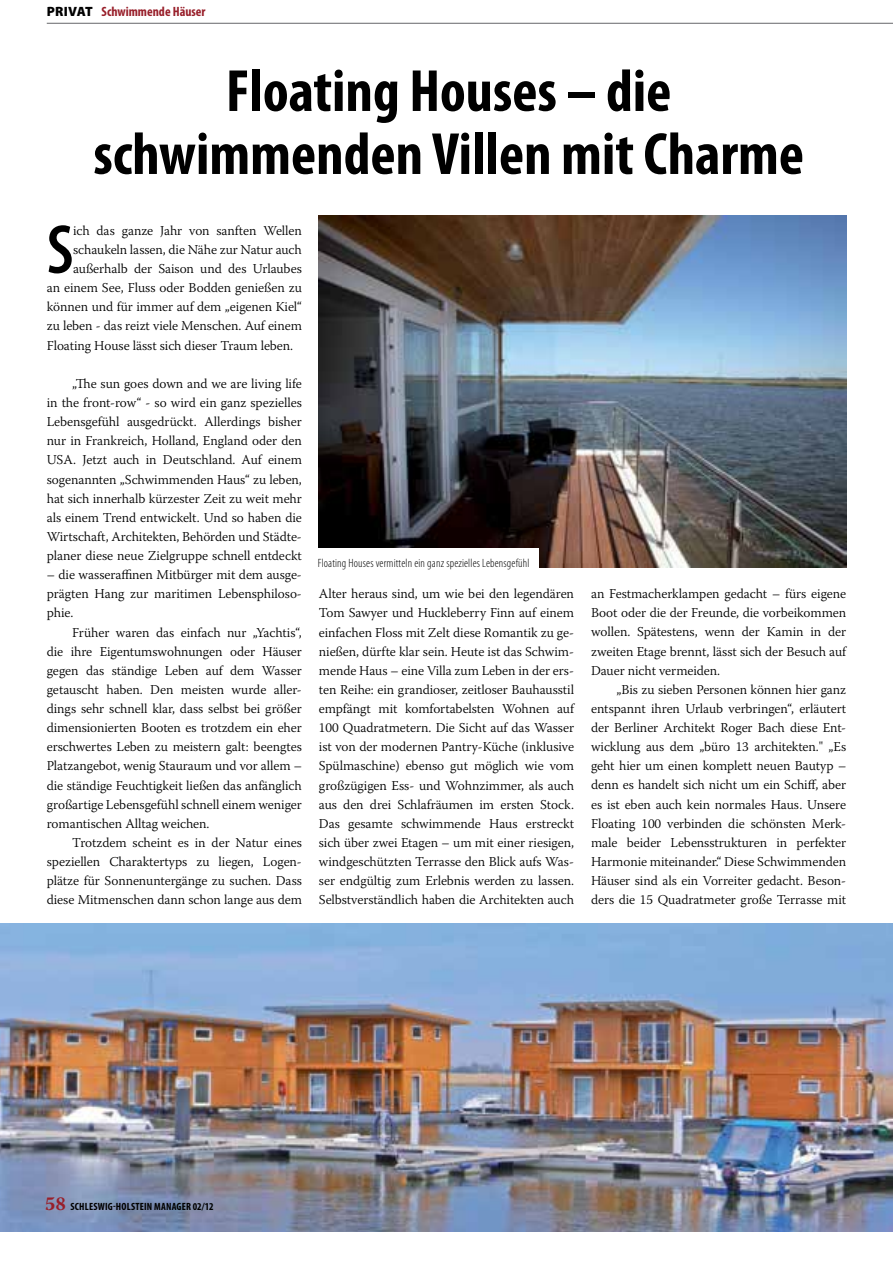
<style>
.page{position:relative;width:893px;height:1263px;background:#fff}
.page>*{position:absolute;margin:0;border:0;box-sizing:border-box;transform-origin:0 0}
.t1{font:600 condensed 70.35px "Myriad Pro";color:#000}
.t2{font:700 condensed 60px/63px "Myriad Pro";color:#000;text-align:center}
.t3{font:300 13.5px/19.2px "Warnock Pro";letter-spacing:-.005em;color:#000;text-align:justify}
.t4{font:700 condensed 13.5px "Myriad Pro";color:#981f2a}
.t5{font:300 condensed 12px "Myriad Pro";letter-spacing:.015em;color:#000}
.t6{font:700 condensed 10.5px "Myriad Pro";letter-spacing:.02em;color:#000}
.s1{font-weight:900;font-stretch:normal;color:#000}
.s2{font-family:"Warnock Pro";font-stretch:normal;font-size:19.5px;color:#981f2a}
</style>
<div class="page">
<hr style="left:47px;top:23px;width:846px;height:1px;background:#6d6e71">
<img style="left:0;top:924px;width:893px;height:307px">
<img style="left:319px;top:216px;width:527px;height:351px">
<div style="left:310px;top:548px;width:229px;height:34px;background:#fff"></div>
<p class="t4" style="left:47px;top:3px;width:160px"><span class="s1">PRiVAT</span> Schwimmende Häuser</p>
<h2 class="t2" style="left:93px;top:58px;width:712px">Floating Houses – die schwimmenden Villen mit Charme</h2>
<h1 class="t1" style="left:47px;top:206px;width:28px">S</h1>
<p class="t3" style="left:73px;top:220px;width:230px">ich das ganze Jahr von sanften Wellen</p>
<p class="t3" style="left:73px;top:240px;width:230px">schaukeln lassen, die Nähe zur Natur auch</p>
<p class="t3" style="left:73px;top:259px;width:230px">außerhalb der Saison und des Urlaubes</p>
<p class="t3" style="left:47px;top:278px;width:257px">an einem See, Fluss oder Bodden genießen zu</p>
<p class="t3" style="left:47px;top:297px;width:257px">können und für immer auf dem „eigenen Kiel“</p>
<p class="t3" style="left:47px;top:316px;width:257px">zu leben - das reizt viele Menschen. Auf einem</p>
<p class="t3" style="left:47px;top:335px;width:248px">Floating House lässt sich dieser Traum leben.</p>
<p class="t3" style="left:47px;top:374px;width:257px;text-indent:26px">„The sun goes down and we are living life in the front-row“ - so wird ein ganz spezielles Lebensgefühl ausgedrückt. Allerdings bisher nur in Frankreich, Holland, England oder den USA. Jetzt auch in Deutschland. Auf einem sogenannten „Schwimmenden Haus“ zu leben, hat sich innerhalb kürzester Zeit zu weit mehr als einem Trend entwickelt. Und so haben die Wirtschaft, Architekten, Behörden und Städte&shy;planer diese neue Zielgruppe schnell entdeckt</p>
<p class="t3" style="left:47px;top:565px;width:257px">– die wasseraffinen Mitbürger mit dem ausge&shy;prägten Hang zur maritimen Lebensphiloso&shy;phie.</p>
<p class="t3" style="left:47px;top:622px;width:257px;text-indent:26px">Früher waren das einfach nur „Yachtis“, die ihre Eigentumswohnungen oder Häuser gegen das ständige Leben auf dem Wasser getauscht haben. Den meisten wurde aller&shy;dings sehr schnell klar, dass selbst bei größer dimensionierten Booten es trotzdem ein eher erschwertes Leben zu meistern galt: beengtes Platzangebot, wenig Stauraum und vor allem – die ständige Feuchtigkeit ließen das anfänglich großartige Lebensgefühl schnell einem weniger romantischen Alltag weichen.</p>
<p class="t3" style="left:47px;top:833px;width:257px;text-indent:26px">Trotzdem scheint es in der Natur eines speziellen Charaktertyps zu liegen, Logen&shy;plätze für Sonnenuntergänge zu suchen. Dass diese Mitmenschen dann schon lange aus dem</p>
<p class="t5" style="left:318px;top:556px;width:213px">Floating Houses vermitteln ein ganz spezielles Lebensgefühl</p>
<p class="t3" style="left:319px;top:584px;width:257px">Alter heraus sind, um wie bei den legendären Tom Sawyer und Huckleberry Finn auf einem einfachen Floss mit Zelt diese Romantik zu ge&shy;nießen, dürfte klar sein. Heute ist das Schwim&shy;mende Haus – eine Villa zum Leben in der ers&shy;ten Reihe: ein grandioser, zeitloser Bauhausstil empfängt mit komfortabelsten Wohnen auf 100 Quadratmetern. Die Sicht auf das Wasser ist von der modernen Pantry-Küche (inklusive Spülmaschine) ebenso gut möglich wie vom großzügigen Ess- und Wohnzimmer, als auch aus den drei Schlafräumen im ersten Stock.<br>Das gesamte schwimmende Haus erstreckt sich über zwei Etagen – um mit einer riesigen, windgeschützten Terrasse den Blick aufs Was&shy;ser endgültig zum Erlebnis werden zu lassen.<br>Selbstverständlich haben die Architekten auch</p>
<p class="t3" style="left:591px;top:584px;width:257px">an Festmacherklampen gedacht – fürs eigene Boot oder die der Freunde, die vorbeikommen wollen. Spätestens, wenn der Kamin in der zweiten Etage brennt, lässt sich der Besuch auf Dauer nicht vermeiden.</p>
<p class="t3" style="left:591px;top:679px;width:257px;text-indent:26px">„Bis zu sieben Personen können hier ganz entspannt ihren Urlaub verbringen“, erläutert der Berliner Architekt Roger Bach diese Ent&shy;wicklung aus dem „büro 13 architekten." „Es geht hier um einen komplett neuen Bautyp – denn es handelt sich nicht um ein Schiff, aber es ist eben auch kein normales Haus. Unsere Floating 100 verbinden die schönsten Merk&shy;male beider Lebensstrukturen in perfekter Harmonie miteinander.“ Diese Schwimmenden Häuser sind als ein Vorreiter gedacht. Beson&shy;ders die 15 Quadratmeter große Terrasse mit</p>
<p class="t6" style="left:45px;top:1199px;width:170px"><span class="s2">58</span> SCHLESWIG-HOLSTEIN MaNaGEr 02/12</p>
</div>
